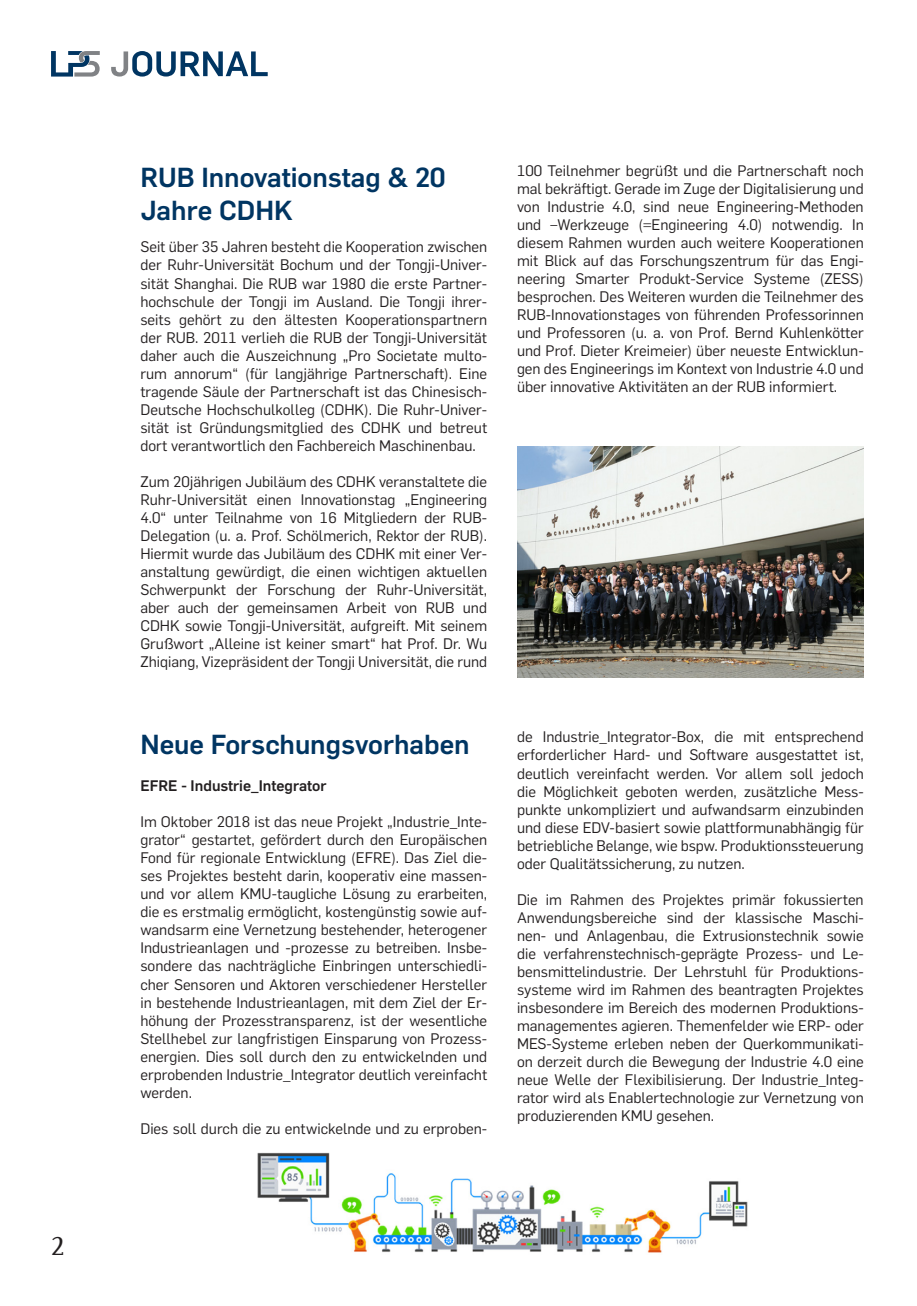
<style>
.page{position:relative;width:917px;height:1306px;background:#fff}
.page>*{position:absolute;margin:0;border:0;box-sizing:border-box;transform-origin:0 0}
.t1{font:700 27px/32.4px "Rub Flama";color:#003562}
.t2{font:27px "RUB Scala TZ";color:#231f20}
.t3{font:15px/18px "Rub Flama";color:#231f20;text-align:justify}
.t4{font:700 15px "Rub Flama";color:#231f20}
</style>
<div class="page">
<svg style="left:51px;top:51px;width:49px;height:26px"></svg>
<svg style="left:111px;top:51px;width:157px;height:26px"></svg>
<img style="left:517px;top:446px;width:346px;height:231px">
<img style="left:257px;top:1152px;width:490px;height:101px">
<p class="t2" style="left:51px;top:1227px;width:15px">2</p>
<p class="t1" style="left:140px;top:159px;width:306px">RUB Innovationstag &amp; 20<br>Jahre CDHK</p>
<p class="t3" style="left:140px;top:237px;width:348px">Seit über 35 Jahren besteht die Kooperation zwischen der Ruhr-Universität Bochum und der Tongji-Univer&shy;sität Shanghai. Die RUB war 1980 die erste Partner&shy;hochschule der Tongji im Ausland. Die Tongji ihrer&shy;seits gehört zu den ältesten Kooperationspartnern der RUB. 2011 verlieh die RUB der Tongji-Universität daher auch die Auszeichnung „Pro Societate multo&shy;rum annorum“ (für langjährige Partnerschaft). Eine tragende Säule der Partnerschaft ist das Chinesisch-Deutsche Hochschulkolleg (CDHK). Die Ruhr-Univer&shy;sität ist Gründungsmitglied des CDHK und betreut dort verantwortlich den Fachbereich Maschinenbau.</p>
<p class="t3" style="left:140px;top:471px;width:348px">Zum 20jährigen Jubiläum des CDHK veranstaltete die Ruhr-Universität einen Innovationstag „Engineering 4.0“ unter Teilnahme von 16 Mitgliedern der RUB-Delegation (u. a. Prof. Schölmerich, Rektor der RUB).<br>Hiermit wurde das Jubiläum des CDHK mit einer Ver&shy;anstaltung gewürdigt, die einen wichtigen aktuellen Schwerpunkt der Forschung der Ruhr-Universität, aber auch der gemeinsamen Arbeit von RUB und CDHK sowie Tongji-Universität, aufgreift. Mit seinem Grußwort „Alleine ist keiner smart“ hat Prof. Dr. Wu Zhiqiang, Vizepräsident der Tongji Universität, die rund</p>
<p class="t1" style="left:140px;top:726px;width:331px">Neue Forschungsvorhaben</p>
<p class="t4" style="left:140px;top:775px;width:188px">EFRE - Industrie_Integrator</p>
<p class="t3" style="left:140px;top:812px;width:348px">Im Oktober 2018 ist das neue Projekt „Industrie_Inte&shy;grator“ gestartet, gefördert durch den Europäischen Fond für regionale Entwicklung (EFRE). Das Ziel die&shy;ses Projektes besteht darin, kooperativ eine massen&shy;und vor allem KMU-taugliche Lösung zu erarbeiten, die es erstmalig ermöglicht, kostengünstig sowie auf&shy;wandsarm eine Vernetzung bestehender, heterogener Industrieanlagen und -prozesse zu betreiben. Insbe&shy;sondere das nachträgliche Einbringen unterschiedli&shy;cher Sensoren und Aktoren verschiedener Hersteller in bestehende Industrieanlagen, mit dem Ziel der Er&shy;höhung der Prozesstransparenz, ist der wesentliche Stellhebel zur langfristigen Einsparung von Prozess&shy;energien. Dies soll durch den zu entwickelnden und erprobenden Industrie_Integrator deutlich vereinfacht werden.</p>
<p class="t3" style="left:140px;top:1118px;width:348px">Dies soll durch die zu entwickelnde und zu erproben-</p>
<p class="t3" style="left:517px;top:161px;width:348px">100 Teilnehmer begrüßt und die Partnerschaft noch mal bekräftigt. Gerade im Zuge der Digitalisierung und von Industrie 4.0, sind neue Engineering-Methoden und –Werkzeuge (=Engineering 4.0) notwendig. In diesem Rahmen wurden auch weitere Kooperationen mit Blick auf das Forschungszentrum für das Engi&shy;neering Smarter Produkt-Service Systeme (ZESS) besprochen. Des Weiteren wurden die Teilnehmer des RUB-Innovationstages von führenden Professorinnen und Professoren (u. a. von Prof. Bernd Kuhlenkötter und Prof. Dieter Kreimeier) über neueste Entwicklun&shy;gen des Engineerings im Kontext von Industrie 4.0 und über innovative Aktivitäten an der RUB informiert.</p>
<p class="t3" style="left:517px;top:727px;width:348px">de Industrie_Integrator-Box, die mit entsprechend erforderlicher Hard- und Software ausgestattet ist, deutlich vereinfacht werden. Vor allem soll jedoch die Möglichkeit geboten werden, zusätzliche Mess&shy;punkte unkompliziert und aufwandsarm einzubinden und diese EDV-basiert sowie plattformunabhängig für betriebliche Belange, wie bspw. Produktionssteuerung oder Qualitätssicherung, zu nutzen.</p>
<p class="t3" style="left:517px;top:889px;width:348px">Die im Rahmen des Projektes primär fokussierten Anwendungsbereiche sind der klassische Maschi&shy;nen- und Anlagenbau, die Extrusionstechnik sowie die verfahrenstechnisch-geprägte Prozess- und Le&shy;bensmittelindustrie. Der Lehrstuhl für Produktions&shy;systeme wird im Rahmen des beantragten Projektes insbesondere im Bereich des modernen Produktions&shy;managementes agieren. Themenfelder wie ERP- oder MES-Systeme erleben neben der Querkommunikati&shy;on derzeit durch die Bewegung der Industrie 4.0 eine neue Welle der Flexibilisierung. Der Industrie_Integ&shy;rator wird als Enablertechnologie zur Vernetzung von produzierenden KMU gesehen.</p>
</div>
